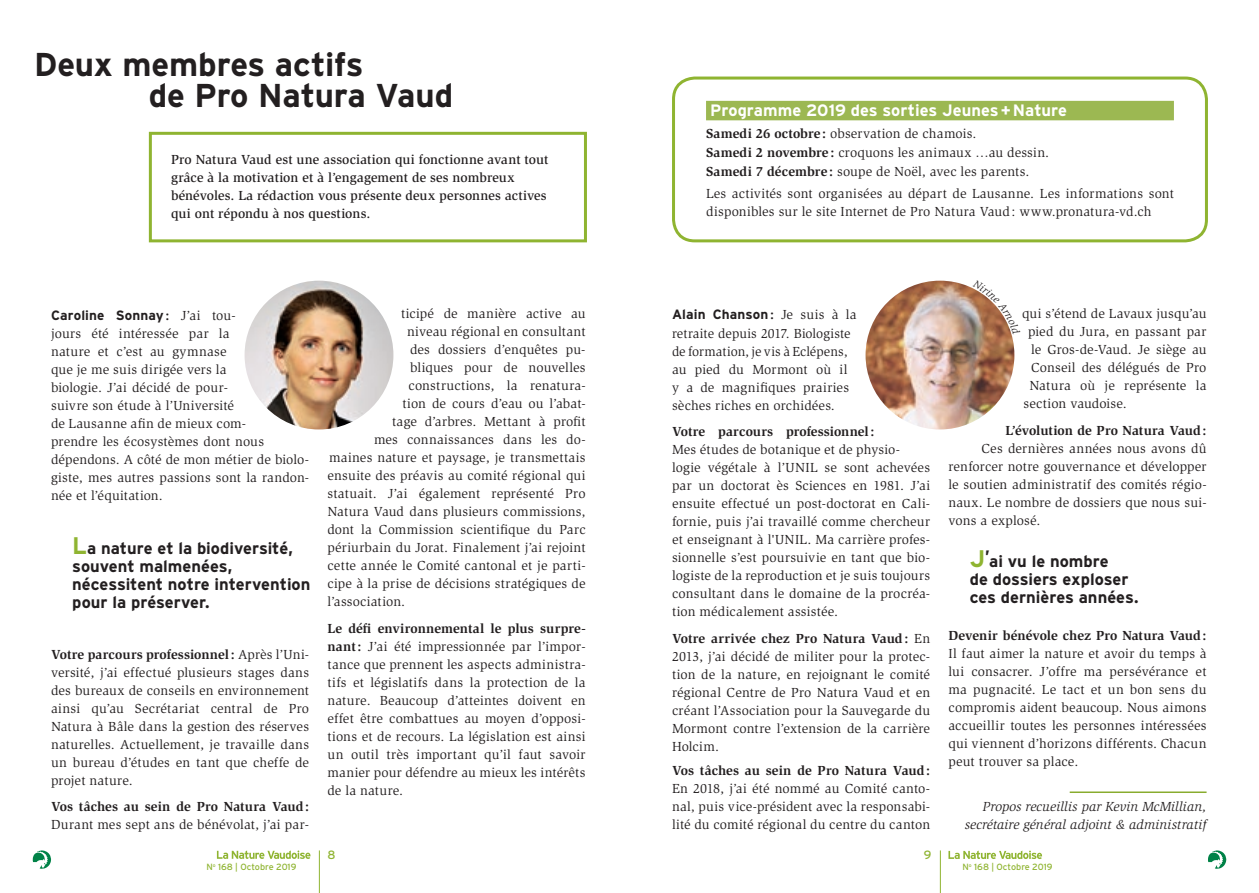
<style>
.page{position:relative;width:1259px;height:893px;background:#fff}
.page>*{position:absolute;margin:0;border:0;box-sizing:border-box;transform-origin:0 0}
.t1{font:700 33px/31.5px "Interstate";letter-spacing:-.005em;color:#231f20}
.t2{font:700 16.5px/18px "Interstate";color:#231f20}
.t3{font:700 16.5px "Interstate";color:#fff}
.t4{font:13.5px/18px "Slimbach Std";letter-spacing:.01em;color:#231f20;text-align:justify}
.t5{font:500 13.5px/18px "Slimbach Std";letter-spacing:.005em;color:#231f20}
.t6{font:700 13.5px "Slimbach Std";letter-spacing:-.005em;color:#231f20}
.t7{font:italic 13.5px/18px "Slimbach Std";letter-spacing:.005em;color:#231f20;text-align:right}
.t8{font:700 13.5px "Interstate";letter-spacing:.01em;color:#231f20}
.t9{font:12px "Interstate";color:#8fb431}
.t10{font:9px "Interstate";color:#8fb431}
.s1{font-family:"Slimbach Std"}
.s2{font-family:"Slimbach Std";font-weight:400}
.s3{font-size:24px;color:#8fb431}
.s4{font-weight:700}
</style>
<div class="page">
<hr style="left:319px;top:850px;width:1px;height:43px;background:#8fb431">
<svg style="left:33px;top:850px;width:18px;height:19px"></svg>
<hr style="left:940px;top:850px;width:1px;height:43px;background:#8fb431">
<svg style="left:1208px;top:850px;width:18px;height:19px"></svg>
<svg style="left:217px;top:850px;width:93px;height:9px"></svg>
<svg style="left:948px;top:851px;width:94px;height:8px"></svg>
<div style="left:672px;top:77px;width:536px;height:165px;border:3px solid #8fb431;border-radius:21px"></div>
<hr style="left:1069px;top:791px;width:137px;height:2px;background:#88ac2e">
<div style="left:149px;top:132px;width:438px;height:110px;border:3px solid #8fb431"></div>
<img style="left:244px;top:281px;width:149px;height:148px;border-radius:74px">
<img style="left:865px;top:281px;width:149px;height:148px;border-radius:74px">
<div style="left:706px;top:101px;width:468px;height:19px;background:#9cb852"></div>
<svg style="left:972px;top:288px;width:40px;height:46px"></svg>
<h1 class="t1" style="left:149px;top:48px;width:306px;text-indent:-115px">Deux membres actifs<br>de Pro Natura Vaud</h1>
<p class="t5" style="left:171px;top:150px;width:379px">Pro Natura Vaud est une association qui fonctionne avant tout grâce à la motivation et à l’engagement de ses nombreux bénévoles. La rédaction vous présente deux personnes actives qui ont répondu à nos questions.</p>
<p class="t8" style="left:51px;top:307px;width:186px">Caroline Sonnay<span class="s1">:</span> <span class="s2">J’ai tou-</span></p>
<p class="t4" style="left:51px;top:324px;width:259px;text-align:left">jours été intéressée par la<br>nature et c’est au gymnase<br>que je me suis dirigée vers la<br>biologie. J’ai décidé de pour-<br>suivre son étude à l’Université<br>de Lausanne afin de mieux com-<br>prendre les écosystèmes dont nous dépendons. A côté de mon métier de biolo&shy;giste, mes autres passions sont la randon&shy;née et l’équitation.</p>
<p class="t2" style="left:72px;top:539px;width:240px"><span class="s3">L</span>a nature et la biodiversité, souvent malmenées, nécessitent notre intervention pour la préserver.</p>
<p class="t4" style="left:51px;top:645px;width:260px"><span class="s4">Votre parcours professionnel:</span> Après l’Uni&shy;versité, j’ai effectué plusieurs stages dans des bureaux de conseils en environnement ainsi qu’au Secrétariat central de Pro Natura à Bâle dans la gestion des réserves naturelles. Actuellement, je travaille dans un bureau d’études en tant que cheffe de projet nature.</p>
<p class="t6" style="left:51px;top:798px;width:259px">Vos tâches au sein de Pro Natura Vaud:</p>
<p class="t4" style="left:51px;top:816px;width:259px">Durant mes sept ans de bénévolat, j’ai par-</p>
<p class="t4" style="left:401px;top:305px;width:186px">ticipé de manière active au</p>
<p class="t4" style="left:407px;top:323px;width:180px">niveau régional en consultant</p>
<p class="t4" style="left:410px;top:341px;width:177px">des dossiers d’enquêtes pu-</p>
<p class="t4" style="left:410px;top:359px;width:177px">bliques pour de nouvelles</p>
<p class="t4" style="left:408px;top:377px;width:178px">constructions, la renatura-</p>
<p class="t4" style="left:402px;top:395px;width:185px">tion de cours d’eau ou l’abat-</p>
<p class="t4" style="left:392px;top:413px;width:195px">tage d’arbres. Mettant à profit</p>
<p class="t4" style="left:374px;top:431px;width:213px">mes connaissances dans les do-</p>
<p class="t4" style="left:329px;top:449px;width:258px">maines nature et paysage, je transmettais</p>
<p class="t4" style="left:327px;top:467px;width:260px">ensuite des préavis au comité régional qui</p>
<p class="t4" style="left:327px;top:485px;width:259px">statuait. J’ai également représenté Pro</p>
<p class="t4" style="left:327px;top:503px;width:259px">Natura Vaud dans plusieurs commissions,</p>
<p class="t4" style="left:327px;top:521px;width:259px">dont la Commission scientifique du Parc</p>
<p class="t4" style="left:327px;top:539px;width:260px">périurbain du Jorat. Finalement j’ai rejoint</p>
<p class="t4" style="left:327px;top:557px;width:259px">cette année le Comité cantonal et je parti-</p>
<p class="t4" style="left:327px;top:575px;width:259px">cipe à la prise de décisions stratégiques de</p>
<p class="t4" style="left:327px;top:593px;width:79px">l’association.</p>
<p class="t4" style="left:327px;top:619px;width:260px"><span class="s4">Le défi environnemental le plus surpre&shy;nant:</span> J’ai été impressionnée par l’impor&shy;tance que prennent les aspects administra&shy;tifs et législatifs dans la protection de la nature. Beaucoup d’atteintes doivent en effet être combattues au moyen d’opposi&shy;tions et de recours. La législation est ainsi un outil très important qu’il faut savoir manier pour défendre au mieux les intérêts de la nature.</p>
<p class="t3" style="left:710px;top:101px;width:358px">Programme 2019 des sorties Jeunes+Nature</p>
<p class="t4" style="left:706px;top:125px;width:345px;line-height:18.5px;text-align:left"><span class="s4">Samedi 26 octobre :</span> observation de chamois.<br><span class="s4">Samedi 2 novembre:</span> croquons les animaux …au dessin.<br><span class="s4">Samedi 7 décembre:</span> soupe de Noël, avec les parents.</p>
<p class="t4" style="left:706px;top:184px;width:469px">Les activités sont organisées au départ de Lausanne. Les informations sont disponibles sur le site Internet de Pro Natura Vaud: www.pronatura-vd.ch</p>
<p class="t8" style="left:672px;top:307px;width:186px">Alain Chanson<span class="s1">:</span> <span class="s2">Je suis à la</span></p>
<p class="t4" style="left:672px;top:324px;width:180px;text-align:left">retraite depuis 2017. Biologiste de formation, je vis à Eclépens, au pied du Mormont où il y a de magnifiques prairies sèches riches en orchidées.</p>
<p class="t6" style="left:672px;top:423px;width:204px">Votre parcours professionnel:</p>
<p class="t4" style="left:672px;top:441px;width:260px;text-align:left">Mes études de botanique et de physio&shy;logie végétale à l’UNIL se sont achevées par un doctorat ès Sciences en 1981. J’ai ensuite effectué un post-doctorat en Cali&shy;fornie, puis j’ai travaillé comme chercheur et enseignant à l'UNIL. Ma carrière profes&shy;sionnelle s’est poursuivie en tant que bio&shy;logiste de la reproduction et je suis toujours consultant dans le domaine de la procréa&shy;tion médicalement assistée.</p>
<p class="t4" style="left:672px;top:629px;width:260px"><span class="s4">Votre arrivée chez Pro Natura Vaud:</span> En 2013, j’ai décidé de militer pour la protec&shy;tion de la nature, en rejoignant le comité régional Centre de Pro Natura Vaud et en créant l’Association pour la Sauvegarde du Mormont contre l’extension de la carrière Holcim.</p>
<p class="t6" style="left:672px;top:762px;width:259px">Vos tâches au sein de Pro Natura Vaud:</p>
<p class="t4" style="left:672px;top:779px;width:260px">En 2018, j’ai été nommé au Comité canto&shy;nal, puis vice-président avec la responsabi&shy;lité du comité régional du centre du canton</p>
<p class="t4" style="left:1022px;top:305px;width:186px">qui s’étend de Lavaux jusqu’au</p>
<p class="t4" style="left:1028px;top:323px;width:180px">pied du Jura, en passant par</p>
<p class="t4" style="left:1031px;top:341px;width:177px">le Gros-de-Vaud. Je siège au</p>
<p class="t4" style="left:1031px;top:359px;width:177px">Conseil des délégués de Pro</p>
<p class="t4" style="left:1029px;top:377px;width:178px">Natura où je représente la</p>
<p class="t4" style="left:1023px;top:395px;width:105px">section vaudoise.</p>
<p class="t6" style="left:1005px;top:422px;width:203px">L’évolution de Pro Natura Vaud:</p>
<p class="t4" style="left:948px;top:439px;width:260px;text-indent:33px">Ces dernières années nous avons dû renforcer notre gouvernance et développer le soutien administratif des comités régio&shy;naux. Le nombre de dossiers que nous sui&shy;vons a explosé.</p>
<p class="t2" style="left:969px;top:552px;width:170px"><span class="s3">J</span>’ai vu le nombre<br>de dossiers exploser ces dernières années.</p>
<p class="t6" style="left:948px;top:628px;width:259px">Devenir bénévole chez Pro Natura Vaud:</p>
<p class="t4" style="left:948px;top:645px;width:260px">Il faut aimer la nature et avoir du temps à lui consacrer. J’offre ma persévérance et ma pugnacité. Le tact et un bon sens du compromis aident beaucoup. Nous aimons accueillir toutes les personnes intéressées qui viennent d’horizons différents. Chacun peut trouver sa place.</p>
<p class="t7" style="left:964px;top:797px;width:243px">Propos recueillis par Kevin McMillian, secrétaire général adjoint &amp; administratif</p>
<p class="t9" style="left:327px;top:848px;width:10px">8</p>
<p class="t9" style="left:924px;top:848px;width:9px">9</p>
<p class="t10" style="left:206px;top:862px;width:92px">N<sup>o</sup> 168 | Octobre 2019</p>
<p class="t10" style="left:962px;top:862px;width:92px">N<sup>o</sup> 168 | Octobre 2019</p>
</div>
